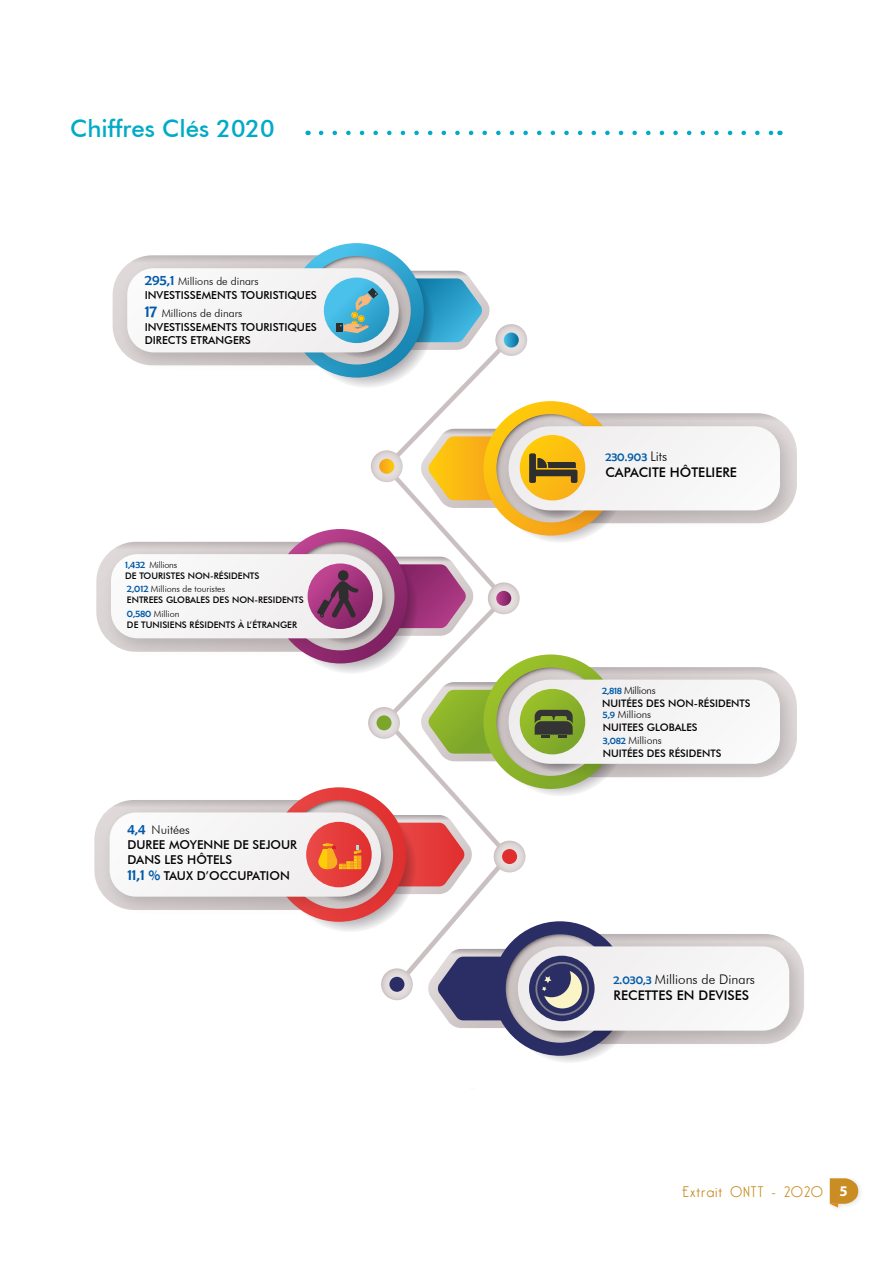
<style>
.page{position:relative;width:893px;height:1263px;background:#fff}
.page>*{position:absolute;margin:0;border:0;box-sizing:border-box;transform-origin:0 0}
.t1{font:500 24px "Futura BT";color:#00abc8}
.t2{font:300 15px "Bellerose";letter-spacing:.08em;color:#c98d24}
.t3{font:500 13.35px/16px "Futura BT";color:#010203}
.t4{font:12.45px "Berlin Sans FB";color:#005aa7}
.t5{font:500 12.15px/14.7px "Futura BT";color:#010203}
.t6{font:500 10.95px/13.2px "Futura BT";color:#010203}
.t7{font:500 10.35px/12.1px "Futura BT";color:#010203}
.t8{font:500 9px/10.8px "Futura BT";color:#010203}
.s1{font-family:"Berlin Sans FB";font-weight:400;font-size:15px;color:#005aa7}
.s2{font-weight:300}
.s3{font-family:"Berlin Sans FB";font-weight:400;font-size:17.55px;color:#005aa7}
.s4{font-family:"Berlin Sans FB";font-weight:400;font-size:10.35px;color:#005aa7}
.s5{font-family:"Berlin Sans FB";font-weight:400;font-size:16.2px;color:#005aa7}
.s6{font-family:"Futura BT";font-weight:300;font-size:13.35px;color:#010203}
.s7{font-family:"Berlin Sans FB";font-weight:400;color:#005aa7}
.s8{font-family:"Berlin Sans FB";font-weight:400;font-size:12.45px;color:#005aa7}
.s9{font-family:"Myriad";font-weight:700;font-size:14.85px;color:#fff}
</style>
<div class="page">
<div style="left:827px;top:1176px;width:36px;height:33px;background:#000;opacity:.1"></div>
<svg style="left:830px;top:1178px;width:29px;height:29px"></svg>
<svg style="left:388px;top:349px;width:119px;height:451px"></svg>
<svg style="left:495px;top:324px;width:32px;height:32px"></svg>
<svg style="left:504px;top:332px;width:15px;height:16px"></svg>
<svg style="left:371px;top:450px;width:32px;height:32px"></svg>
<svg style="left:379px;top:459px;width:15px;height:15px"></svg>
<svg style="left:488px;top:582px;width:32px;height:32px"></svg>
<svg style="left:496px;top:591px;width:15px;height:15px"></svg>
<svg style="left:368px;top:707px;width:32px;height:32px"></svg>
<div style="left:376px;top:715px;width:16px;height:15px;background:#7ca62b;border-radius:50%"></div>
<svg style="left:494px;top:410px;width:133px;height:133px"></svg>
<svg style="left:483px;top:401px;width:135px;height:135px"></svg>
<img style="left:495px;top:412px;width:265px;height:122px">
<svg style="left:483px;top:654px;width:135px;height:135px"></svg>
<img style="left:495px;top:666px;width:264px;height:122px">
<svg style="left:301px;top:255px;width:133px;height:133px"></svg>
<svg style="left:289px;top:243px;width:135px;height:135px"></svg>
<img style="left:149px;top:254px;width:274px;height:122px">
<svg style="left:285px;top:541px;width:132px;height:133px"></svg>
<svg style="left:273px;top:529px;width:135px;height:134px"></svg>
<img style="left:134px;top:540px;width:272px;height:122px">
<svg style="left:272px;top:787px;width:134px;height:135px"></svg>
<svg style="left:113px;top:255px;width:378px;height:110px"></svg>
<svg style="left:420px;top:413px;width:377px;height:110px"></svg>
<svg style="left:96px;top:542px;width:378px;height:110px"></svg>
<svg style="left:420px;top:667px;width:377px;height:110px"></svg>
<svg style="left:94px;top:800px;width:710px;height:262px"></svg>
<svg style="left:321px;top:131px;width:452px;height:4px"></svg>
<h1 class="t1" style="left:70px;top:114px;width:206px">Chiffres Clés 2020</h1>
<p class="t6" style="left:145px;top:275px;width:174px"><span class="s1">295,1</span> <span class="s2">Millions de dinars<br></span>INVESTISSEMENTS TOURISTIQUES</p>
<p class="t6" style="left:145px;top:307px;width:174px"><span class="s3">17</span> <span class="s2">Millions de dinars<br></span>INVESTISSEMENTS TOURISTIQUES<br>DIRECTS ETRANGERS</p>
<p class="t8" style="left:125px;top:559px;width:136px"><span class="s4">1,432</span> <span class="s2">Millions<br></span>DE TOURISTES NON-RÉSIDENTS</p>
<p class="t8" style="left:127px;top:584px;width:178px"><span class="s4">2,012</span> <span class="s2">Millions de touristes<br></span>ENTREES GLOBALES DES NON-RESIDENTS</p>
<p class="t8" style="left:127px;top:608px;width:172px"><span class="s4">0,580</span> <span class="s2">Million<br></span>DE TUNISIENS RÉSIDENTS À L’ÉTRANGER</p>
<h3 class="t5" style="left:127px;top:823px;width:171px"><span class="s1">4,4</span> <span class="s2">Nuitées<br></span>DUREE MOYENNE DE SEJOUR<br>DANS LES HÔTELS</h3>
<h3 class="t5" style="left:127px;top:868px;width:164px"><span class="s5">11,1 %</span> TAUX D’OCCUPATION</h3>
<h3 class="t4" style="left:605px;top:450px;width:63px">230.903 <span class="s6">Lits</span></h3>
<h3 class="t3" style="left:605px;top:464px;width:133px">CAPACITE HÔTELIERE</h3>
<p class="t7" style="left:602px;top:684px;width:150px"><span class="s7">2,818</span> <span class="s2">Millions<br></span>NUITÉES DES NON-RÉSIDENTS<br><span class="s7">5,9</span> <span class="s2">Millions<br></span>NUITEES GLOBALES</p>
<p class="t7" style="left:603px;top:734px;width:120px"><span class="s7">3,082</span> <span class="s2">Millions<br></span>NUITÉES DES RÉSIDENTS</p>
<h3 class="t3" style="left:614px;top:971px;width:143px"><span class="s8">2.030,3</span> <span class="s2">Millions de Dinars<br></span>RECETTES EN DEVISES</h3>
<h2 class="t2" style="left:682px;top:1183px;width:167px">Extrait ONTT - 2020 <span class="s9">5</span></h2>
</div>
